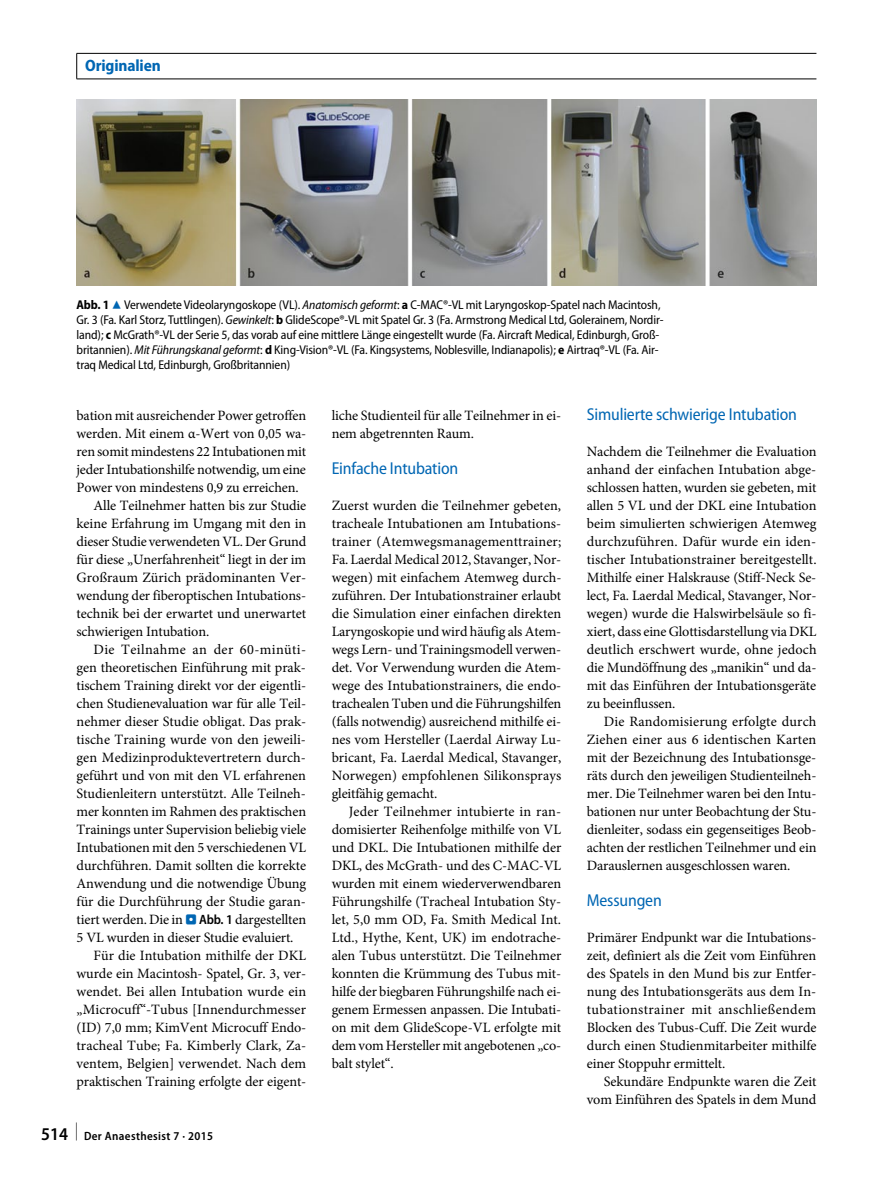
<style>
.page{position:relative;width:893px;height:1187px;background:#fff}
.page>*{position:absolute;margin:0;border:0;box-sizing:border-box;transform-origin:0 0}
.t1{font:semi-condensed 17.25px "Myriad Pro";letter-spacing:-.01em;color:#0066b3}
.t2{font:700 semi-condensed 16.5px "Myriad Pro";letter-spacing:-.005em;color:#0066b3}
.t3{font:14.25px/18px "Minion Pro";letter-spacing:-.01em;color:#000;text-align:justify}
.t4{font:14.25px "Minion Pro";letter-spacing:.025em;color:#000}
.t5{font:semi-condensed 12.75px/15px "Myriad Pro";letter-spacing:-.01em;color:#000}
.t6{font:600 semi-condensed 12px "Myriad Pro";letter-spacing:.03em;color:#000}
.s1{font-weight:700}
.s2{font-family:"Blik Buttons";font-stretch:normal;font-size:13.5px;color:#0066b3}
.s3{font-style:italic}
.s4{font-family:"Blik Buttons";font-size:13.5px;color:#0066b3}
.s5{font-family:"Myriad Pro";font-weight:600;font-stretch:semi-condensed;font-size:13.5px}
.s6{font-size:18px}
</style>
<div class="page">
<img style="left:77px;top:100px;width:739px;height:186px">
<hr style="left:77px;top:53px;width:739px;height:1px;background:#000">
<svg style="left:76px;top:54px;width:1px;height:25px"></svg>
<hr style="left:77px;top:79px;width:739px;height:1px;background:#000">
<p class="t2" style="left:85px;top:56px;width:77px">Originalien</p>
<p class="t5" style="left:77px;top:298px;width:588px"><span class="s1">Abb. 1</span> <span class="s2">8</span> Verwendete Videolaryngoskope (VL). <span class="s3">Anatomisch geformt</span>: <span class="s1">a</span> C-MAC®-VL mit Laryngoskop-Spatel nach Macintosh, Gr. 3 (Fa. Karl Storz, Tuttlingen). <span class="s3">Gewinkelt</span>: <span class="s1">b</span> GlideScope®-VL mit Spatel Gr. 3 (Fa. Armstrong Medical Ltd, Golerainem, Nordir&shy;land); <span class="s1">c</span> McGrath®-VL der Serie 5, das vorab auf eine mittlere Länge eingestellt wurde (Fa. Aircraft Medical, Edinburgh, Groß&shy;britannien). <span class="s3">Mit Führungskanal geformt</span>: <span class="s1">d</span> King-Vision®-VL (Fa. Kingsystems, Noblesville, Indianapolis); <span class="s1">e</span> Airtraq®-VL (Fa. Air&shy;traq Medical Ltd, Edinburgh, Großbritannien)</p>
<p class="t3" style="left:77px;top:406px;width:231px">bation mit ausreichender Power getroffen</p>
<p class="t3" style="left:77px;top:424px;width:231px">werden. Mit einem α-Wert von 0,05 wa-</p>
<p class="t3" style="left:77px;top:442px;width:231px">ren somit mindestens 22 Intubationen mit</p>
<p class="t3" style="left:77px;top:460px;width:231px">jeder Intubationshilfe notwendig, um eine</p>
<p class="t3" style="left:77px;top:478px;width:224px">Power von mindestens 0,9 zu erreichen.</p>
<p class="t3" style="left:94px;top:496px;width:214px">Alle Teilnehmer hatten bis zur Studie</p>
<p class="t3" style="left:77px;top:514px;width:231px">keine Erfahrung im Umgang mit den in</p>
<p class="t3" style="left:77px;top:532px;width:231px">dieser Studie verwendeten VL. Der Grund</p>
<p class="t3" style="left:77px;top:550px;width:231px">für diese „Unerfahrenheit“ liegt in der im</p>
<p class="t3" style="left:77px;top:568px;width:231px">Großraum Zürich prädominanten Ver-</p>
<p class="t3" style="left:77px;top:586px;width:231px">wendung der fiberoptischen Intubations-</p>
<p class="t3" style="left:77px;top:604px;width:231px">technik bei der erwartet und unerwartet</p>
<p class="t3" style="left:77px;top:622px;width:134px">schwierigen Intubation.</p>
<p class="t4" style="left:94px;top:639px;width:214px">Die Teilnahme an der 60-minüti-</p>
<p class="t3" style="left:77px;top:658px;width:231px">gen theoretischen Einführung mit prak-</p>
<p class="t3" style="left:77px;top:676px;width:231px">tischem Training direkt vor der eigentli-</p>
<p class="t3" style="left:77px;top:694px;width:231px">chen Studienevaluation war für alle Teil-</p>
<p class="t3" style="left:77px;top:712px;width:231px">nehmer dieser Studie obligat. Das prak-</p>
<p class="t3" style="left:77px;top:730px;width:231px">tische Training wurde von den jeweili-</p>
<p class="t3" style="left:77px;top:748px;width:231px">gen Medizinproduktevertretern durch-</p>
<p class="t3" style="left:77px;top:766px;width:231px">geführt und von mit den VL erfahrenen</p>
<p class="t3" style="left:77px;top:784px;width:231px">Studienleitern unterstützt. Alle Teilneh-</p>
<p class="t3" style="left:77px;top:802px;width:231px">mer konnten im Rahmen des praktischen</p>
<p class="t3" style="left:77px;top:820px;width:231px">Trainings unter Supervision beliebig viele</p>
<p class="t3" style="left:77px;top:838px;width:231px">Intubationen mit den 5 verschiedenen VL</p>
<p class="t3" style="left:77px;top:856px;width:231px">durchführen. Damit sollten die korrekte</p>
<p class="t3" style="left:77px;top:874px;width:231px">Anwendung und die notwendige Übung</p>
<p class="t3" style="left:77px;top:892px;width:231px">für die Durchführung der Studie garan-</p>
<p class="t3" style="left:77px;top:910px;width:231px">tiert werden. Die in <span class="s4">.</span> <span class="s5">Abb. 1</span> dargestellten</p>
<p class="t3" style="left:77px;top:928px;width:218px">5 VL wurden in dieser Studie evaluiert.</p>
<p class="t3" style="left:94px;top:946px;width:214px">Für die Intubation mithilfe der DKL</p>
<p class="t3" style="left:77px;top:964px;width:231px">wurde ein Macintosh- Spatel, Gr. 3, ver-</p>
<p class="t3" style="left:77px;top:982px;width:231px">wendet. Bei allen Intubation wurde ein</p>
<p class="t3" style="left:77px;top:1000px;width:231px">„Microcuff“-Tubus [Innendurchmesser</p>
<p class="t3" style="left:77px;top:1018px;width:231px">(ID) 7,0 mm; KimVent Microcuff Endo-</p>
<p class="t3" style="left:77px;top:1036px;width:231px">tracheal Tube; Fa. Kimberly Clark, Za-</p>
<p class="t3" style="left:77px;top:1054px;width:231px">ventem, Belgien] verwendet. Nach dem</p>
<p class="t3" style="left:77px;top:1072px;width:231px">praktischen Training erfolgte der eigent-</p>
<p class="t6" style="left:41px;top:1129px;width:174px"><span class="s6">514 </span><sup>|</sup> Der Anaesthesist 7 · 2015</p>
<p class="t3" style="left:332px;top:406px;width:231px">liche Studienteil für alle Teilnehmer in ei&shy;nem abgetrennten Raum.</p>
<p class="t1" style="left:332px;top:458px;width:128px">Einfache Intubation</p>
<p class="t3" style="left:332px;top:496px;width:231px">Zuerst wurden die Teilnehmer gebeten, tracheale Intubationen am Intubations&shy;trainer (Atemwegsmanagementtrainer; Fa. Laerdal Medical 2012, Stavanger, Nor&shy;wegen) mit einfachem Atemweg durch&shy;zuführen. Der Intubationstrainer erlaubt die Simulation einer einfachen direkten Laryngoskopie und wird häufig als Atem&shy;wegs Lern- und Trainingsmodell verwen&shy;det. Vor Verwendung wurden die Atem&shy;wege des Intubationstrainers, die endo&shy;trachealen Tuben und die Führungshilfen (falls notwendig) ausreichend mithilfe ei&shy;nes vom Hersteller (Laerdal Airway Lu&shy;bricant, Fa. Laerdal Medical, Stavanger, Norwegen) empfohlenen Silikonsprays gleitfähig gemacht.</p>
<p class="t3" style="left:332px;top:802px;width:231px;text-indent:17px">Jeder Teilnehmer intubierte in ran&shy;domisierter Reihenfolge mithilfe von VL und DKL. Die Intubationen mithilfe der DKL, des McGrath- und des C-MAC-VL wurden mit einem wiederverwendbaren Führungshilfe (Tracheal Intubation Sty&shy;let, 5,0 mm OD, Fa. Smith Medical Int.<br>Ltd., Hythe, Kent, UK) im endotrache&shy;alen Tubus unterstützt. Die Teilnehmer konnten die Krümmung des Tubus mit&shy;hilfe der biegbaren Führungshilfe nach ei&shy;genem Ermessen anpassen. Die Intubati&shy;on mit dem GlideScope-VL erfolgte mit dem vom Hersteller mit angebotenen „co&shy;balt stylet“.</p>
<p class="t1" style="left:587px;top:404px;width:212px">Simulierte schwierige Intubation</p>
<p class="t3" style="left:587px;top:442px;width:231px">Nachdem die Teilnehmer die Evaluation anhand der einfachen Intubation abge&shy;schlossen hatten, wurden sie gebeten, mit allen 5 VL und der DKL eine Intubation beim simulierten schwierigen Atemweg durchzuführen. Dafür wurde ein iden&shy;tischer Intubationstrainer bereitgestellt.<br>Mithilfe einer Halskrause (Stiff-Neck Se&shy;lect, Fa. Laerdal Medical, Stavanger, Nor&shy;wegen) wurde die Halswirbelsäule so fi&shy;xiert, dass eine Glottisdarstellung via DKL deutlich erschwert wurde, ohne jedoch die Mundöffnung des „manikin“ und da&shy;mit das Einführen der Intubationsgeräte zu beeinflussen.</p>
<p class="t3" style="left:587px;top:712px;width:231px;text-indent:17px">Die Randomisierung erfolgte durch Ziehen einer aus 6 identischen Karten mit der Bezeichnung des Intubationsge&shy;räts durch den jeweiligen Studienteilneh&shy;mer. Die Teilnehmer waren bei den Intu&shy;bationen nur unter Beobachtung der Stu&shy;dienleiter, sodass ein gegenseitiges Beob&shy;achten der restlichen Teilnehmer und ein Darauslernen ausgeschlossen waren.</p>
<p class="t1" style="left:587px;top:890px;width:77px">Messungen</p>
<p class="t3" style="left:587px;top:928px;width:231px">Primärer Endpunkt war die Intubations&shy;zeit, definiert als die Zeit vom Einführen des Spatels in den Mund bis zur Entfer&shy;nung des Intubationsgeräts aus dem In&shy;tubationstrainer mit anschließendem Blocken des Tubus-Cuff. Die Zeit wurde durch einen Studienmitarbeiter mithilfe einer Stoppuhr ermittelt.</p>
<p class="t3" style="left:587px;top:1072px;width:231px;text-align:right">Sekundäre Endpunkte waren die Zeit vom Einführen des Spatels in dem Mund</p>
</div>
